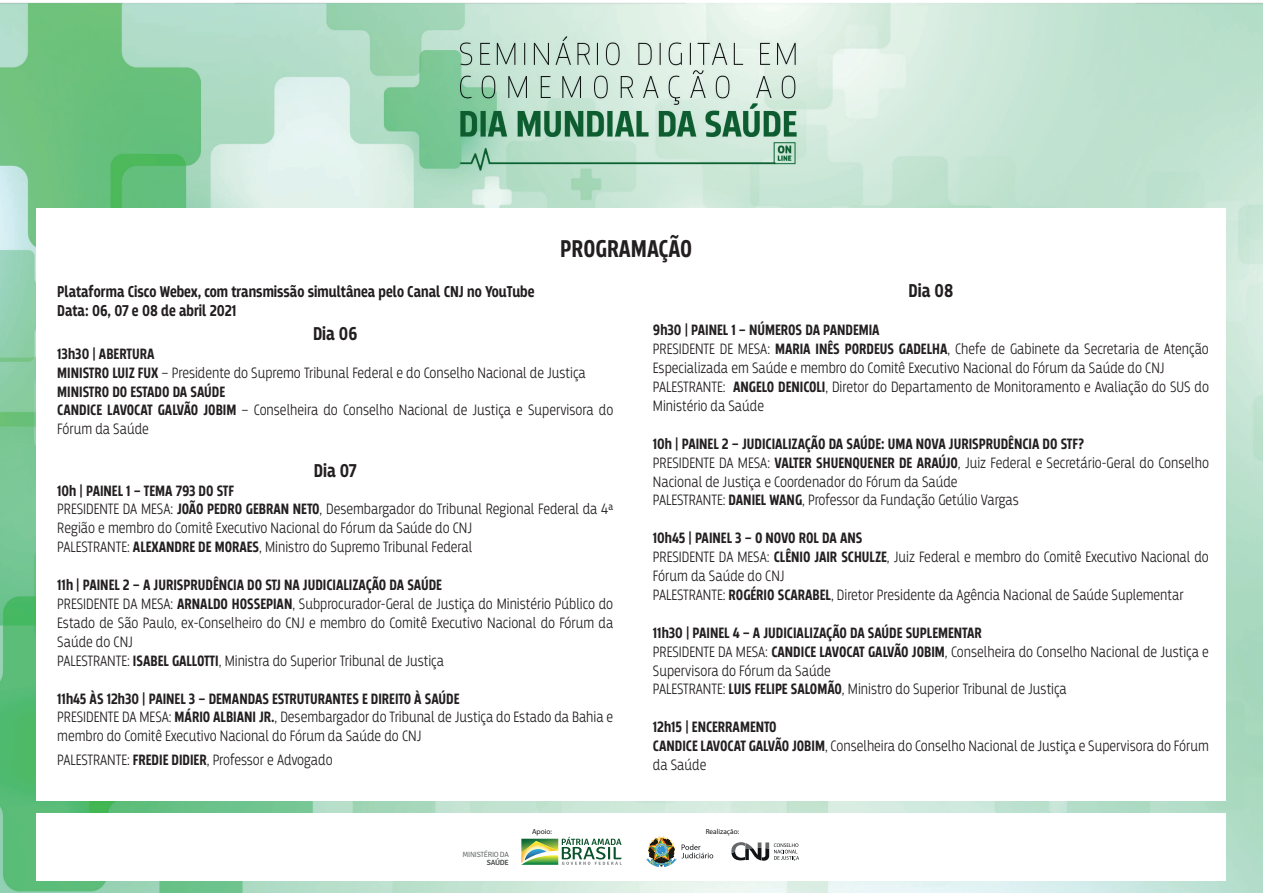
<style>
.page{position:relative;width:1263px;height:893px;background:#fff}
.page>*{position:absolute;margin:0;border:0;box-sizing:border-box;transform-origin:0 0}
.t1{font:700 25.5px "Breakers";color:#231f20;scale:.9 1}
.t2{font:700 19.5px "Breakers";color:#231f20;scale:.9 1}
.t3{font:700 16.5px/19.8px "Breakers";color:#231f20;scale:.9 1}
.t4{font:300 15.75px/18.9px "Breakers";color:#231f20;scale:.9 1}
.t5{font:300 7.5px "Signika";letter-spacing:-.04em;color:#4f5252}
.t6{font:600 7.5px "Signika";letter-spacing:-.04em;color:#4f5252}
.t7{font:7.35px "Myriad Pro";color:#101315}
.s1{font-weight:700}
</style>
<div class="page">
<img style="left:0;top:2px;width:1263px;height:891px">
<div style="left:36px;top:208px;width:1190px;height:592px;background:#fff"></div>
<div style="left:36px;top:813px;width:1190px;height:68px;background:#fff"></div>
<svg style="left:731px;top:842px;width:68px;height:19px"></svg>
<svg style="left:646px;top:836px;width:67px;height:31px"></svg>
<svg style="left:521px;top:837px;width:101px;height:28px"></svg>
<h1 class="t1" style="left:560px;top:234px;width:148px">PROGRAMAÇÃO</h1>
<p class="t3" style="left:57px;top:282px;width:532px">Plataforma Cisco Webex, com transmissão simultânea pelo Canal CNJ no YouTube<br>Data: 06, 07 e 08 de abril 2021</p>
<p class="t2" style="left:313px;top:322px;width:51px">Dia 06</p>
<p class="t4" style="left:57px;top:344px;width:619px"><span class="s1">13h30 | ABERTURA<br>MINISTRO LUIZ FUX</span> – Presidente do Supremo Tribunal Federal e do Conselho Nacional de Justiça <span class="s1">MINISTRO DO ESTADO DA SAÚDE<br>CANDICE LAVOCAT GALVÃO JOBIM</span> – Conselheira do Conselho Nacional de Justiça e Supervisora do Fórum da Saúde</p>
<p class="t2" style="left:314px;top:459px;width:49px">Dia 07</p>
<p class="t4" style="left:57px;top:481px;width:619px"><span class="s1">10h | PAINEL 1 – TEMA 793 DO STF<br></span>PRESIDENTE DA MESA: <span class="s1">JOÃO PEDRO GEBRAN NETO</span>, Desembargador do Tribunal Regional Federal da 4ª Região e membro do Comitê Executivo Nacional do Fórum da Saúde do CNJ<br>PALESTRANTE: <span class="s1">ALEXANDRE DE MORAES</span>, Ministro do Supremo Tribunal Federal</p>
<p class="t4" style="left:57px;top:575px;width:619px"><span class="s1">11h | PAINEL 2 – A JURISPRUDÊNCIA DO STJ NA JUDICIALIZAÇÃO DA SAÚDE<br></span>PRESIDENTE DA MESA: <span class="s1">ARNALDO HOSSEPIAN</span>, Subprocurador-Geral de Justiça do Ministério Público do Estado de São Paulo, ex-Conselheiro do CNJ e membro do Comitê Executivo Nacional do Fórum da Saúde do CNJ<br>PALESTRANTE: <span class="s1">ISABEL GALLOTTI</span>, Ministra do Superior Tribunal de Justiça</p>
<p class="t4" style="left:57px;top:689px;width:619px"><span class="s1">11h45 ÀS 12h30 | PAINEL 3 – DEMANDAS ESTRUTURANTES E DIREITO À SAÚDE<br></span>PRESIDENTE DA MESA: <span class="s1">MÁRIO ALBIANI JR.</span>, Desembargador do Tribunal de Justiça do Estado da Bahia e membro do Comitê Executivo Nacional do Fórum da Saúde do CNJ</p>
<p class="t4" style="left:57px;top:750px;width:307px">PALESTRANTE: <span class="s1">FREDIE DIDIER</span>, Professor e Advogado</p>
<p class="t5" style="left:462px;top:850px;width:48px">MINISTÉRIO DA</p>
<p class="t6" style="left:487px;top:858px;width:24px">SAÚDE</p>
<p class="t7" style="left:532px;top:827px;width:21px">Apoio:</p>
<p class="t2" style="left:908px;top:280px;width:51px">Dia 08</p>
<p class="t4" style="left:653px;top:321px;width:619px"><span class="s1">9h30 | PAINEL 1 – NÚMEROS DA PANDEMIA<br></span>PRESIDENTE DE MESA: <span class="s1">MARIA INÊS PORDEUS GADELHA</span>, Chefe de Gabinete da Secretaria de Atenção Especializada em Saúde e membro do Comitê Executivo Nacional do Fórum da Saúde do CNJ PALESTRANTE: <span class="s1">ANGELO DENICOLI</span>, Diretor do Departamento de Monitoramento e Avaliação do SUS do Ministério da Saúde</p>
<p class="t4" style="left:653px;top:434px;width:619px"><span class="s1">10h | PAINEL 2 – JUDICIALIZAÇÃO DA SAÚDE: UMA NOVA JURISPRUDÊNCIA DO STF?<br></span>PRESIDENTE DA MESA: <span class="s1">VALTER SHUENQUENER DE ARAÚJO</span>, Juiz Federal e Secretário-Geral do Conselho Nacional de Justiça e Coordenador do Fórum da Saúde<br>PALESTRANTE: <span class="s1">DANIEL WANG</span>, Professor da Fundação Getúlio Vargas</p>
<p class="t4" style="left:653px;top:529px;width:619px"><span class="s1">10h45 | PAINEL 3 – O NOVO ROL DA ANS<br></span>PRESIDENTE DA MESA: <span class="s1">CLÊNIO JAIR SCHULZE</span>, Juiz Federal e membro do Comitê Executivo Nacional do Fórum da Saúde do CNJ<br>PALESTRANTE: <span class="s1">ROGÉRIO SCARABEL</span>, Diretor Presidente da Agência Nacional de Saúde Suplementar</p>
<p class="t4" style="left:653px;top:623px;width:619px"><span class="s1">11h30 | PAINEL 4 – A JUDICIALIZAÇÃO DA SAÚDE SUPLEMENTAR<br></span>PRESIDENTE DA MESA: <span class="s1">CANDICE LAVOCAT GALVÃO JOBIM</span>, Conselheira do Conselho Nacional de Justiça e Supervisora do Fórum da Saúde<br>PALESTRANTE: <span class="s1">LUIS FELIPE SALOMÃO</span>, Ministro do Superior Tribunal de Justiça</p>
<p class="t4" style="left:653px;top:718px;width:619px"><span class="s1">12h15 | ENCERRAMENTO<br>CANDICE LAVOCAT GALVÃO JOBIM</span>, Conselheira do Conselho Nacional de Justiça e Supervisora do Fórum da Saúde</p>
<p class="t7" style="left:706px;top:827px;width:35px">Realização:</p>
</div>
